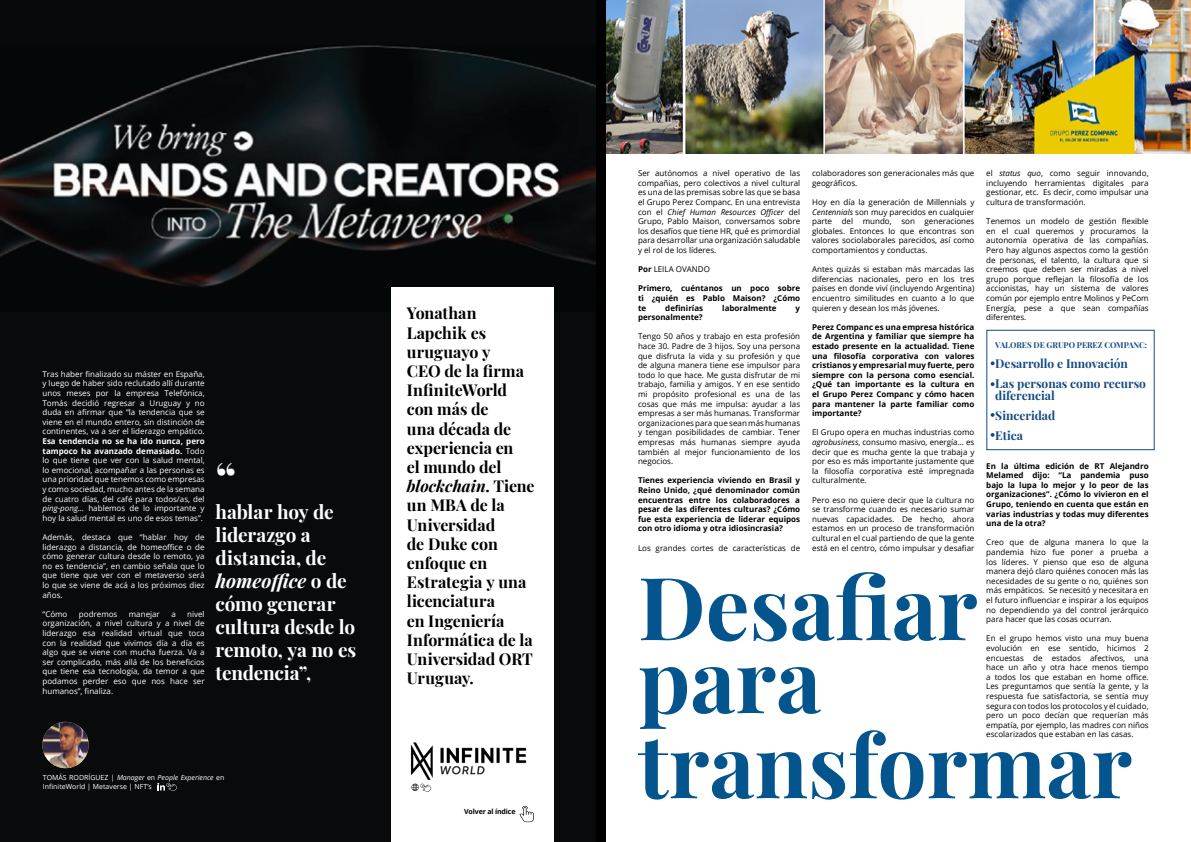
<style>
.page{position:relative;width:1191px;height:842px;background:#fff}
.page>*{position:absolute;margin:0;border:0;box-sizing:border-box;transform-origin:0 0}
.t1{font:700 87.1px/73px "Playfair Display";color:#04558d}
.t2{font:700 45px "Playfair Display";color:#fff}
.t3{font:700 19px/23px "Playfair Display";letter-spacing:-.005em;color:#fff}
.t4{font:700 16px/19.2px "Playfair Display";color:#000}
.t5{font:700 12px/20px "Playfair Display";color:#144b81}
.t6{font:8px/9.6px "Open Sans";color:#000;text-align:justify}
.t7{font:8px/9.6px "Open Sans";color:#fff;text-align:justify}
.t8{font:700 8px/9.6px "Open Sans";color:#000;text-align:justify}
.t9{font:700 8px "Playfair Display";color:#144b81}
.t10{font:7px/8.4px "Open Sans";color:#fff}
.t11{font:700 7px "Open Sans";letter-spacing:-.02em;color:#000}
.s1{font-weight:700}
.s2{font-style:italic}
</style>
<div class="page">
<img style="left:605px;top:0;width:586px;height:153px">
<svg style="left:990px;top:361px;width:4px;height:4px"></svg>
<svg style="left:990px;top:382px;width:4px;height:4px"></svg>
<svg style="left:990px;top:413px;width:4px;height:4px"></svg>
<svg style="left:990px;top:433px;width:4px;height:4px"></svg>
<div style="left:986px;top:330px;width:168px;height:120px;border:1px solid #144b81"></div>
<img style="left:0;top:0;width:595px;height:842px">
<img style="left:42px;top:722px;width:47px;height:46px;border-radius:23px">
<div style="left:391px;top:288px;width:162px;height:554px;background:#fff"></div>
<img style="left:410px;top:742px;width:117px;height:39px">
<svg style="left:411px;top:783px;width:20px;height:9px"></svg>
<svg style="left:519px;top:806px;width:15px;height:16px"></svg>
<svg style="left:157px;top:783px;width:20px;height:8px"></svg>
<p class="t7" style="left:43px;top:369px;width:164px">Tras haber finalizado su máster en España, y luego de haber sido reclutado allí durante unos meses por la empresa Telefónica, Tomás decidió regresar a Uruguay y no duda en afirmar que “la tendencia que se viene en el mundo entero, sin distinción de continentes, va a ser el liderazgo empático.</p>
<p class="t7" style="left:43px;top:436px;width:164px"><span class="s1">Esa tendencia no se ha ido nunca, pero tampoco ha avanzado demasiado.</span> Todo lo que tiene que ver con la salud mental, lo emocional, acompañar a las personas es una prioridad que tenemos como empresas y como sociedad, mucho antes de la semana de cuatro días, del café para todos/as, del <span class="s2">ping-pong...</span> hablemos de lo importante y hoy la salud mental es uno de esos temas”.</p>
<p class="t7" style="left:43px;top:532px;width:164px">Además, destaca que “hablar hoy de liderazgo a distancia, de homeoffice o de cómo generar cultura desde lo remoto, ya no es tendencia”, en cambio señala que lo que tiene que ver con el metaverso será lo que se viene de acá a los próximos diez años.</p>
<p class="t7" style="left:43px;top:609px;width:26px">“Cómo</p>
<p class="t7" style="left:79px;top:609px;width:40px">podremos</p>
<p class="t7" style="left:129px;top:609px;width:33px">manejar</p>
<p class="t7" style="left:171px;top:609px;width:6px">a</p>
<p class="t7" style="left:43px;top:609px;width:164px;text-indent:145px">nivel organización, a nivel cultura y a nivel de liderazgo esa realidad virtual que toca con la realidad que vivimos día a día es algo que se viene con mucha fuerza. Va a ser complicado, más allá de los beneficios que tiene esa tecnología, da temor a que podamos perder eso que nos hace ser humanos”, finaliza.</p>
<h2 class="t2" style="left:215px;top:444px;width:22px">“</h2>
<h3 class="t3" style="left:215px;top:499px;width:142px">hablar hoy de liderazgo a distancia, de <span class="s2">homeoffice</span> o de cómo generar cultura desde lo remoto, ya no es tendencia”,</h3>
<p class="t10" style="left:43px;top:773px;width:183px">TOMÁS RODRÍGUEZ | <span class="s2">Manager</span> en <span class="s2">People Experience</span> en<br>InfiniteWorld | Metaverse | NFT’s</p>
<p class="t4" style="left:407px;top:302px;width:129px">Yonathan<br>Lapchik es uruguayo y<br>CEO de la firma<br>InfiniteWorld con más de<br>una década de experiencia en<br>el mundo del <span class="s2">blockchain</span>. Tiene un MBA de la<br>Universidad<br>de Duke con enfoque en<br>Estrategia y una licenciatura<br>en Ingeniería<br>Informática de la<br>Universidad ORT<br>Uruguay.</p>
<p class="t11" style="left:464px;top:806px;width:53px">Volver al índice</p>
<p class="t6" style="left:638px;top:168px;width:164px">Ser autónomos a nivel operativo de las compañias, pero colectivos a nivel cultural es una de las premisas sobre las que se basa el Grupo Perez Companc. En una entrevista con el <span class="s2">Chief Human Resources Officer</span> del Grupo, Pablo Maison, conversamos sobre los desafíos que tiene HR, qué es primordial para desarrollar una organización saludable y el rol de los líderes.</p>
<p class="t6" style="left:638px;top:264px;width:73px"><span class="s1">Por</span> LEILA OVANDO</p>
<p class="t8" style="left:638px;top:283px;width:164px">Primero, cuéntanos un poco sobre ti ¿quién es Pablo Maison? ¿Cómo te</p>
<p class="t6" style="left:812px;top:168px;width:164px">colaboradores son generacionales más que geográficos.</p>
<p class="t6" style="left:812px;top:197px;width:164px">Hoy en día la generación de Millennials y <span class="s2">Centennials</span> son muy parecidos en cualquier parte del mundo, son generaciones globales. Entonces lo que encontras son valores sociolaborales parecidos, así como comportamientos y conductas.</p>
<p class="t6" style="left:812px;top:264px;width:164px">Antes quizás si estaban más marcadas las diferencias nacionales, pero en los tres países en donde viví (incluyendo Argentina) encuentro similitudes en cuanto a lo que quieren y desean los más jóvenes.</p>
<p class="t8" style="left:812px;top:322px;width:164px">Perez Companc es una empresa histórica de Argentina y familiar que siempre ha estado presente en la actualidad. Tiene una filosofía corporativa con valores cristianos y empresarial muy fuerte, pero siempre con la persona como esencial. ¿Qué tan importante es la cultura en el Grupo Perez Companc y cómo hacen para mantener la parte familiar como importante?</p>
<p class="t6" style="left:812px;top:427px;width:164px">El Grupo opera en muchas industrias como <span class="s2">agrobusiness</span>, consumo masivo, energía... es decir que es mucha gente la que trabaja y por eso es más importante justamente que la filosofía corporativa esté impregnada culturalmente.</p>
<p class="t6" style="left:812px;top:495px;width:164px">Pero eso no quiere decir que la cultura no se transforme cuando es necesario sumar nuevas capacidades. De hecho, ahora estamos en un proceso de transformación cultural en el cual partiendo de que la gente está en el centro, cómo impulsar y desafiar</p>
<h1 class="t1" style="left:638px;top:564px;width:341px">Desafiar para</h1>
<h1 class="t1" style="left:638px;top:722px;width:495px">transformar</h1>
<p class="t6" style="left:986px;top:168px;width:164px">el <span class="s2">status quo</span>, como seguir innovando, incluyendo herramientas digitales para gestionar, etc. Es decir, como impulsar una cultura de transformación.</p>
<p class="t6" style="left:986px;top:216px;width:164px">Tenemos un modelo de gestión flexible en el cual queremos y procuramos la autonomía operativa de las compañías.<br>Pero hay algunos aspectos como la gestión de personas, el talento, la cultura que si creemos que deben ser miradas a nivel grupo porque reflejan la filosofía de los accionistas, hay un sistema de valores común por ejemplo entre Molinos y PeCom Energía, pese a que sean compañías diferentes.</p>
<p class="t9" style="left:995px;top:338px;width:153px">VALORES DE GRUPO PEREZ COMPANC:</p>
<h3 class="t5" style="left:995px;top:352px;width:152px">Desarrollo e Innovación<br>Las personas como recurso</h3>
<h3 class="t5" style="left:995px;top:384px;width:62px;text-align:justify">diferencial Sinceridad Etica</h3>
<p class="t8" style="left:986px;top:461px;width:164px">En la última edición de RT Alejandro Melamed dijo: “La pandemia puso bajo la lupa lo mejor y lo peor de las organizaciones”. ¿Cómo lo vivieron en el Grupo, teniendo en cuenta que están en varias industrias y todas muy diferentes una de la otra?</p>
<p class="t6" style="left:986px;top:537px;width:164px">Creo que de alguna manera lo que la pandemia hizo fue poner a prueba a los líderes. Y pienso que eso de alguna manera dejó claro quiénes conocen más las necesidades de su gente o no, quiénes son más empáticos. Se necesitó y necesitara en el futuro influenciar e inspirar a los equipos no dependiendo ya del control jerárquico para hacer que las cosas ocurran.</p>
<p class="t6" style="left:986px;top:633px;width:164px">En el grupo hemos visto una muy buena evolución en ese sentido, hicimos 2 encuestas de estados afectivos, una hace un año y otra hace menos tiempo a todos los que estaban en home office.<br>Les preguntamos que sentía la gente, y la respuesta fue satisfactoria, se sentía muy segura con todos los protocolos y el cuidado, pero un poco decían que requerían más empatía, por ejemplo, las madres con niños escolarizados que estaban en las casas.</p>
<p class="t8" style="left:665px;top:303px;width:39px">definirías</p>
<p class="t8" style="left:722px;top:303px;width:56px">laboralmente</p>
<p class="t8" style="left:795px;top:303px;width:6px">y</p>
<p class="t8" style="left:638px;top:312px;width:66px">personalmente?</p>
<p class="t6" style="left:638px;top:331px;width:164px">Tengo 50 años y trabajo en esta profesión hace 30. Padre de 3 hijos. Soy una persona que disfruta la vida y su profesión y que de alguna manera tiene ese impulsor para todo lo que hace. Me gusta disfrutar de mi trabajo, familia y amigos. Y en ese sentido mi propósito profesional es una de las cosas que más me impulsa: ayudar a las empresas a ser más humanas. Transformar organizaciones para que sean más humanas y tengan posibilidades de cambiar. Tener empresas más humanas siempre ayuda también al mejor funcionamiento de los negocios.</p>
<p class="t8" style="left:638px;top:475px;width:164px">Tienes experiencia viviendo en Brasil y Reino Unido, ¿qué denominador común encuentras entre los colaboradores a pesar de las diferentes culturas? ¿Cómo fue esta experiencia de liderar equipos con otro idioma y otra idiosincrasia?</p>
<p class="t6" style="left:638px;top:543px;width:164px">Los grandes cortes de características de</p>
</div>
